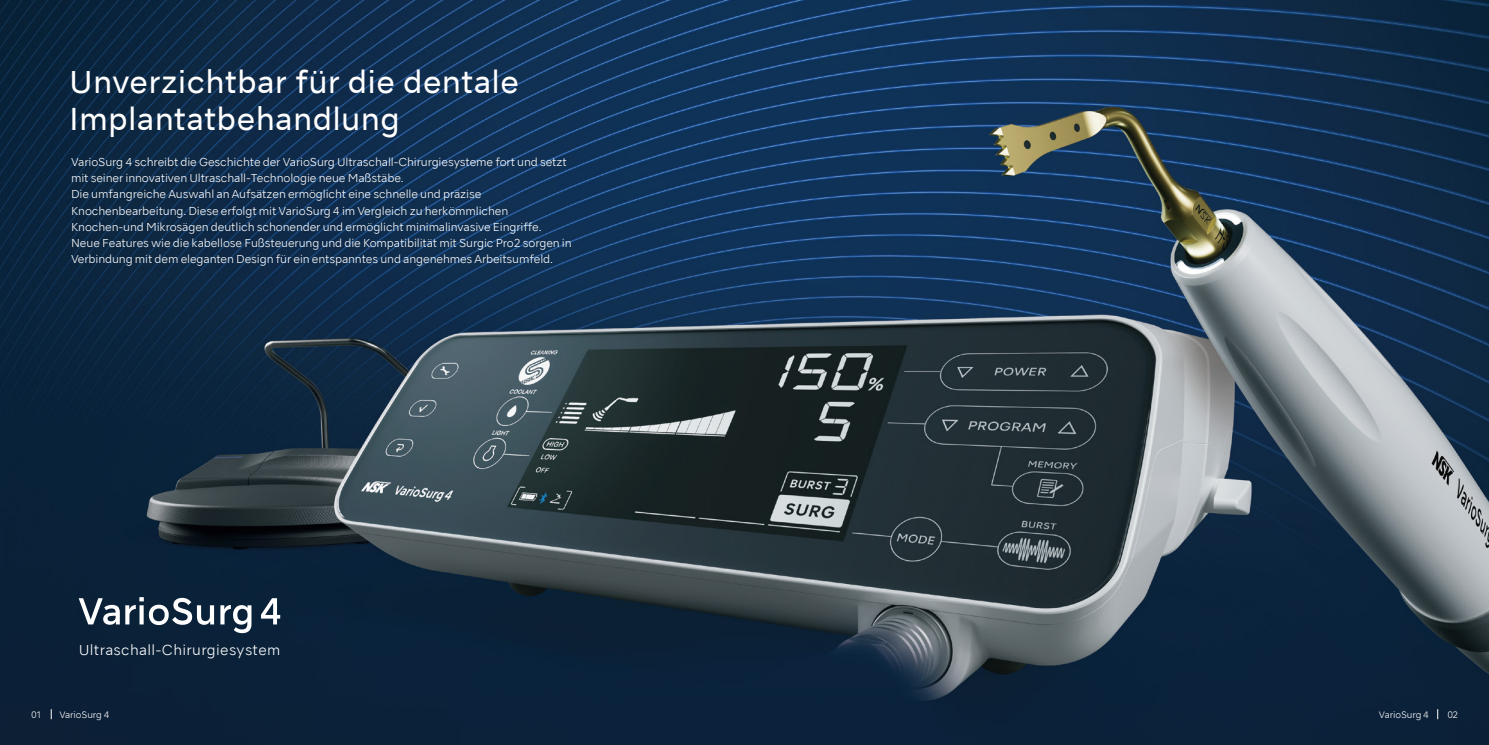
<style>
.page{position:relative;width:1489px;height:745px;background:#fff}
.page>*{position:absolute;margin:0;border:0;box-sizing:border-box;transform-origin:0 0}
.t1{font:30px/36.2px "NSKTSRE";letter-spacing:.01em;color:#fff}
.t2{font:300 13.75px "NSKTSRE";letter-spacing:.025em;color:#fff}
.t3{font:300 10.88px/16.2px "NSKTSRE";letter-spacing:-.01em;color:#fff}
.t4{font:300 8.88px "NSKTSRE";letter-spacing:-.01em;color:#fff}
</style>
<div class="page">
<img style="left:0;top:0;width:1488px;height:744px">
<svg style="left:79px;top:596px;width:135px;height:28px"></svg>
<svg style="left:220px;top:604px;width:31px;height:28px"></svg>
<svg style="left:261px;top:597px;width:19px;height:27px"></svg>
<h1 class="t1" style="left:69px;top:64px;width:451px">Unverzichtbar für die dentale<br>Implantatbehandlung</h1>
<p class="t3" style="left:71px;top:153px;width:502px">VarioSurg 4 schreibt die Geschichte der VarioSurg Ultraschall-Chirurgiesysteme fort und setzt mit seiner innovativen Ultraschall-Technologie neue Maßstäbe.<br>Die umfangreiche Auswahl an Aufsätzen ermöglicht eine schnelle und präzise Knochenbearbeitung. Diese erfolgt mit VarioSurg 4 im Vergleich zu herkömmlichen Knochen-und Mikrosägen deutlich schonender und ermöglicht minimalinvasive Eingriffe.<br>Neue Features wie die kabellose Fußsteuerung und die Kompatibilität mit Surgic Pro2 sorgen in Verbindung mit dem eleganten Design für ein entspanntes und angenehmes Arbeitsumfeld.</p>
<p class="t2" style="left:79px;top:640px;width:203px">Ultraschall-Chirurgiesystem</p>
<p class="t4" style="left:31px;top:707px;width:12px">01</p>
<p class="t4" style="left:59px;top:707px;width:51px">VarioSurg 4</p>
<p class="t4" style="left:1378px;top:707px;width:51px">VarioSurg 4</p>
<p class="t4" style="left:1447px;top:707px;width:12px">02</p>
</div>
